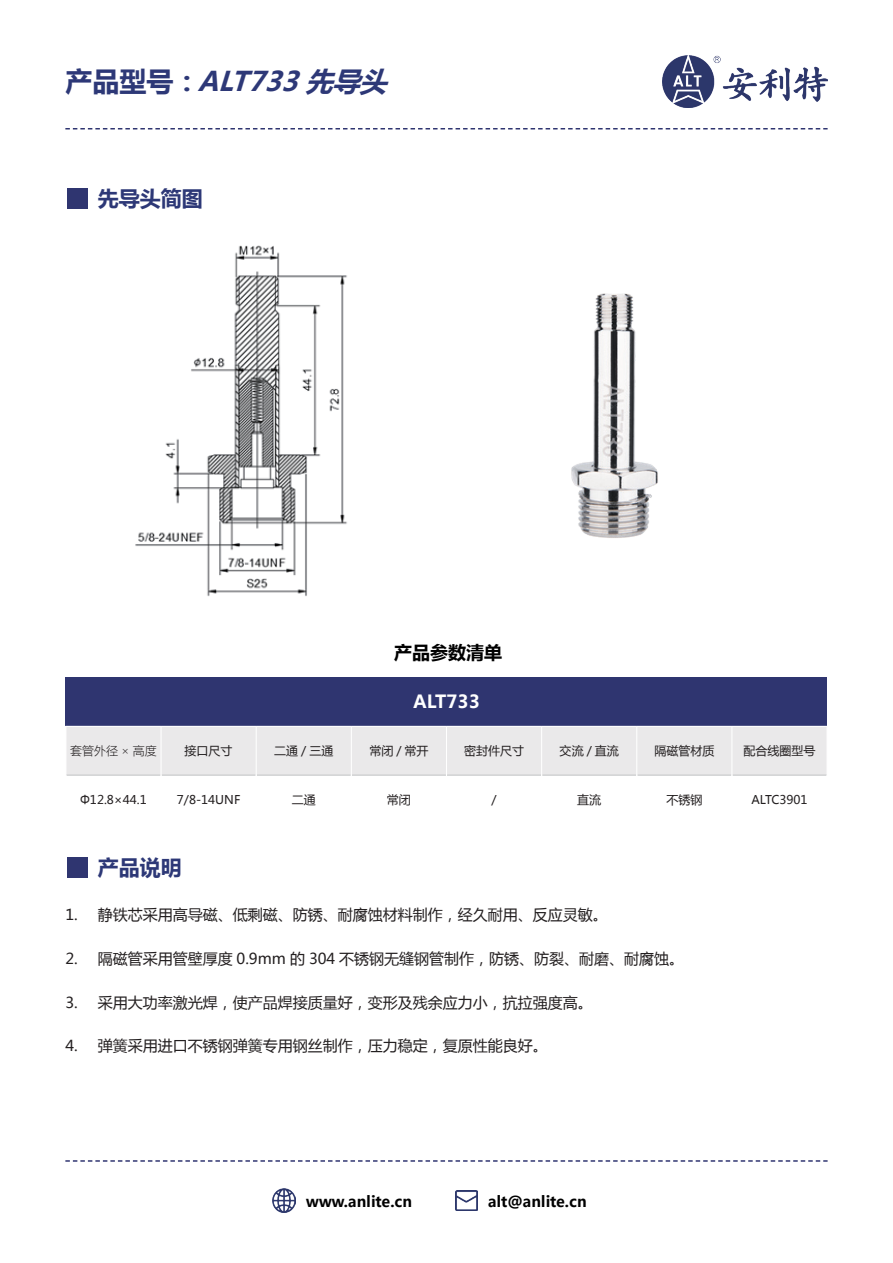
<style>
.page{position:relative;width:893px;height:1263px;background:#fff}
.page>*{position:absolute;margin:0;border:0;box-sizing:border-box;transform-origin:0 0}
.t1{font:italic 700 27px "Microsoft Ya Hei";color:#2d3877}
.t2{font:700 21px "Microsoft Ya Hei";color:#2d3877}
.t3{font:700 18px "Microsoft Ya Hei";color:#000}
.t4{font:700 18px "Microsoft Ya Hei";color:#fff}
.t5{font:15px "Microsoft Ya Hei";color:#231f20}
.t6{font:700 15px "Microsoft Ya Hei";color:#000}
.t7{font:12px "Microsoft Ya Hei";color:#231f20}
.t8{font:300 12px "Microsoft Ya Hei";color:#231f20}
.s1{font-style:normal}
</style>
<div class="page">
<img style="left:663px;top:56px;width:164px;height:52px">
<svg style="left:65px;top:128px;width:763px;height:1px"></svg>
<svg style="left:65px;top:1160px;width:763px;height:2px"></svg>
<div style="left:67px;top:188px;width:21px;height:21px;background:#2f3570"></div>
<div style="left:67px;top:857px;width:21px;height:21px;background:#2f3570"></div>
<div style="left:66px;top:677px;width:761px;height:49px;background:#2f3570"></div>
<div style="left:66px;top:727px;width:760px;height:48px;background:#eae9ea"></div>
<hr style="left:66px;top:775px;width:95px;height:1px;background:#c3c5c6">
<hr style="left:162px;top:775px;width:94px;height:1px;background:#c3c5c6">
<hr style="left:257px;top:775px;width:94px;height:1px;background:#c3c5c6">
<hr style="left:352px;top:775px;width:94px;height:1px;background:#c3c5c6">
<hr style="left:447px;top:775px;width:94px;height:1px;background:#c3c5c6">
<hr style="left:542px;top:775px;width:94px;height:1px;background:#c3c5c6">
<hr style="left:637px;top:775px;width:94px;height:1px;background:#c3c5c6">
<hr style="left:732px;top:775px;width:94px;height:1px;background:#c3c5c6">
<hr style="left:161px;top:727px;width:1px;height:48px;background:#fff">
<hr style="left:256px;top:727px;width:1px;height:48px;background:#fff">
<hr style="left:351px;top:727px;width:1px;height:48px;background:#fff">
<hr style="left:446px;top:727px;width:1px;height:48px;background:#fff">
<hr style="left:541px;top:727px;width:1px;height:48px;background:#fff">
<hr style="left:636px;top:727px;width:1px;height:48px;background:#fff">
<hr style="left:731px;top:727px;width:1px;height:48px;background:#fff">
<img style="left:272px;top:1189px;width:24px;height:23px">
<img style="left:455px;top:1190px;width:23px;height:20px">
<img style="left:135px;top:245px;width:212px;height:351px">
<img style="left:571px;top:293px;width:87px;height:245px">
<h1 class="t1" style="left:65px;top:63px;width:334px"><span class="s1">产品型号：</span> ALT733先导头</h1>
<h2 class="t2" style="left:98px;top:183px;width:106px">先导头简图</h2>
<p class="t3" style="left:394px;top:640px;width:109px">产品参数清单</p>
<p class="t4" style="left:413px;top:689px;width:68px">ALT733</p>
<p class="t8" style="left:70px;top:743px;width:88px">套管外径 × 高度</p>
<p class="t7" style="left:185px;top:743px;width:49px">接口尺寸</p>
<p class="t7" style="left:274px;top:743px;width:61px">二通 / 三通</p>
<p class="t7" style="left:369px;top:743px;width:61px">常闭 / 常开</p>
<p class="t7" style="left:464px;top:743px;width:61px">密封件尺寸</p>
<p class="t7" style="left:560px;top:743px;width:61px">交流 / 直流</p>
<p class="t7" style="left:654px;top:743px;width:61px">隔磁管材质</p>
<p class="t7" style="left:743px;top:743px;width:74px">配合线圈型号</p>
<p class="t7" style="left:80px;top:791px;width:68px">Φ12.8×44.1</p>
<p class="t7" style="left:177px;top:791px;width:65px">7/8-14UNF</p>
<p class="t7" style="left:292px;top:791px;width:25px">二通</p>
<p class="t7" style="left:387px;top:791px;width:25px">常闭</p>
<p class="t7" style="left:491px;top:791px;width:7px">/</p>
<p class="t7" style="left:577px;top:791px;width:25px">直流</p>
<p class="t7" style="left:666px;top:791px;width:37px">不锈钢</p>
<p class="t7" style="left:751px;top:791px;width:58px">ALTC3901</p>
<p class="t5" style="left:65px;top:904px;width:14px">1.</p>
<p class="t5" style="left:65px;top:948px;width:14px">2.</p>
<p class="t5" style="left:65px;top:992px;width:14px">3.</p>
<p class="t5" style="left:65px;top:1036px;width:14px">4.</p>
<h2 class="t2" style="left:98px;top:853px;width:85px">产品说明</h2>
<p class="t5" style="left:98px;top:904px;width:511px">静铁芯采用高导磁、低剩磁、防锈、耐腐蚀材料制作，经久耐用、反应灵敏。</p>
<p class="t5" style="left:98px;top:948px;width:588px">隔磁管采用管壁厚度 0.9mm 的 304 不锈钢无缝钢管制作，防锈、防裂、耐磨、耐腐蚀。</p>
<p class="t5" style="left:98px;top:992px;width:496px">采用大功率激光焊，使产品焊接质量好，变形及残余应力小，抗拉强度高。</p>
<p class="t5" style="left:98px;top:1036px;width:451px">弹簧采用进口不锈钢弹簧专用钢丝制作，压力稳定，复原性能良好。</p>
<p class="t6" style="left:306px;top:1191px;width:107px">www.anlite.cn</p>
<p class="t6" style="left:488px;top:1191px;width:100px">alt@anlite.cn</p>
</div>
